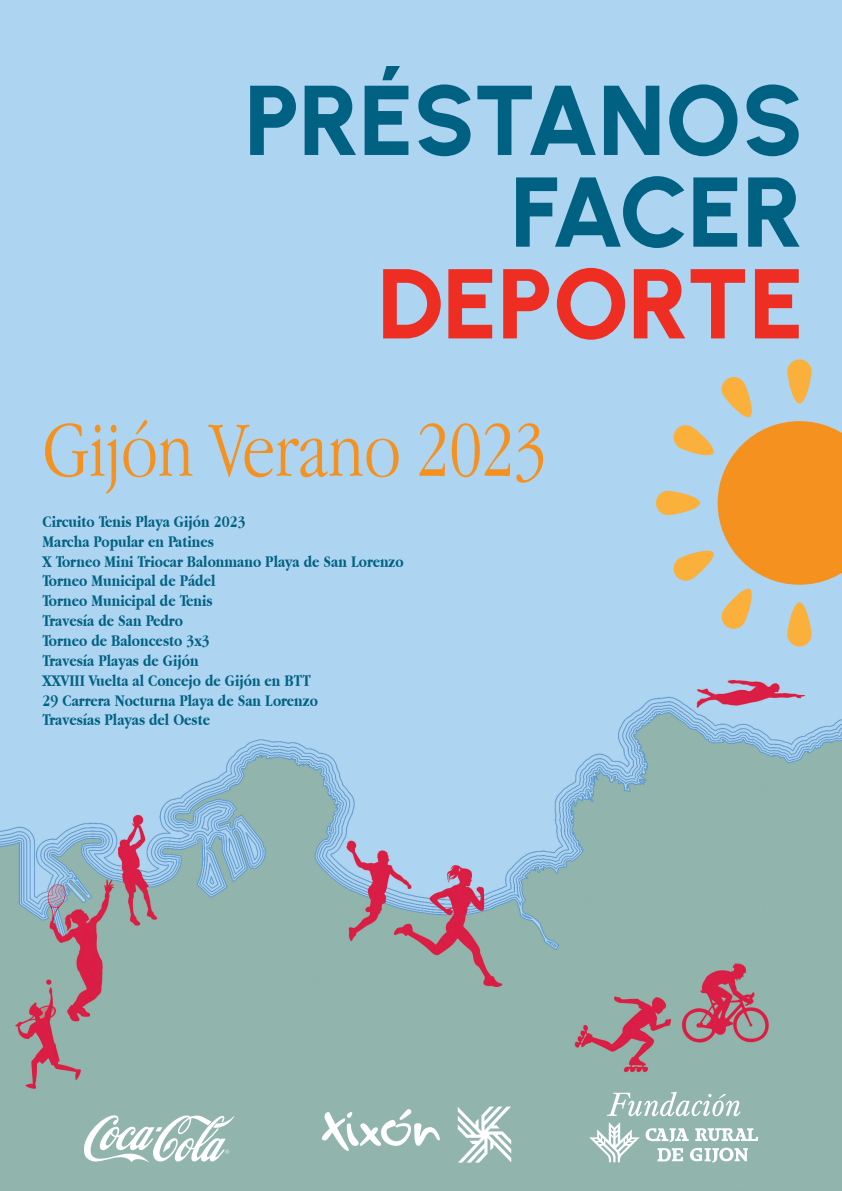
<style>
.page{position:relative;width:842px;height:1191px;background:#fff}
.page>*{position:absolute;margin:0;border:0;box-sizing:border-box;transform-origin:0 0}
.t1{font:800 98.9px "Urbanist";letter-spacing:-.015em;color:#006182}
.t2{font:800 98.9px "Urbanist";letter-spacing:-.005em;color:#ee2e22}
.t3{font:300 81px "Apple Garamond";color:#f5911f}
.t4{font:700 17px "Apple Garamond";color:#006182}
</style>
<div class="page">
<img style="left:0;top:0;width:842px;height:1191px">
<div style="left:787px;top:359px;width:24px;height:44px;background:#fab03b;border-radius:12px"></div>
<div style="left:656px;top:491px;width:44px;height:24px;background:#fab03b;border-radius:12px"></div>
<svg style="left:672px;top:375px;width:170px;height:255px;background:#cfb68e"></svg>
<svg style="left:787px;top:602px;width:24px;height:44px"></svg>
<svg style="left:78px;top:1113px;width:157px;height:50px"></svg>
<svg style="left:321px;top:1109px;width:119px;height:43px"></svg>
<svg style="left:458px;top:1106px;width:53px;height:56px"></svg>
<svg style="left:589px;top:1122px;width:169px;height:40px"></svg>
<svg style="left:607px;top:1091px;width:133px;height:25px"></svg>
<p class="t1" style="left:244px;top:56px;width:561px">PRÉSTANOS</p>
<p class="t1" style="left:510px;top:147px;width:295px">FACER</p>
<p class="t2" style="left:377px;top:239px;width:428px">DEPORTE</p>
<p class="t3" style="left:43px;top:402px;width:506px">Gijón Verano 2023</p>
<p class="t4" style="left:43px;top:512px;width:205px">Circuito Tenis Playa Gijón 2023</p>
<p class="t4" style="left:43px;top:532px;width:173px">Marcha Popular en Patines</p>
<p class="t4" style="left:43px;top:552px;width:363px">X Torneo Mini Triocar Balonmano Playa de San Lorenzo</p>
<p class="t4" style="left:43px;top:571px;width:174px">Torneo Municipal de Pádel</p>
<p class="t4" style="left:43px;top:591px;width:171px">Torneo Municipal de Tenis</p>
<p class="t4" style="left:43px;top:611px;width:142px">Travesía de San Pedro</p>
<p class="t4" style="left:43px;top:631px;width:169px">Torneo de Baloncesto 3x3</p>
<p class="t4" style="left:43px;top:651px;width:158px">Travesía Playas de Gijón</p>
<p class="t4" style="left:43px;top:671px;width:270px">XXVIII Vuelta al Concejo de Gijón en BTT</p>
<p class="t4" style="left:43px;top:690px;width:277px">29 Carrera Nocturna Playa de San Lorenzo</p>
<p class="t4" style="left:43px;top:710px;width:169px">Travesías Playas del Oeste</p>
</div>
